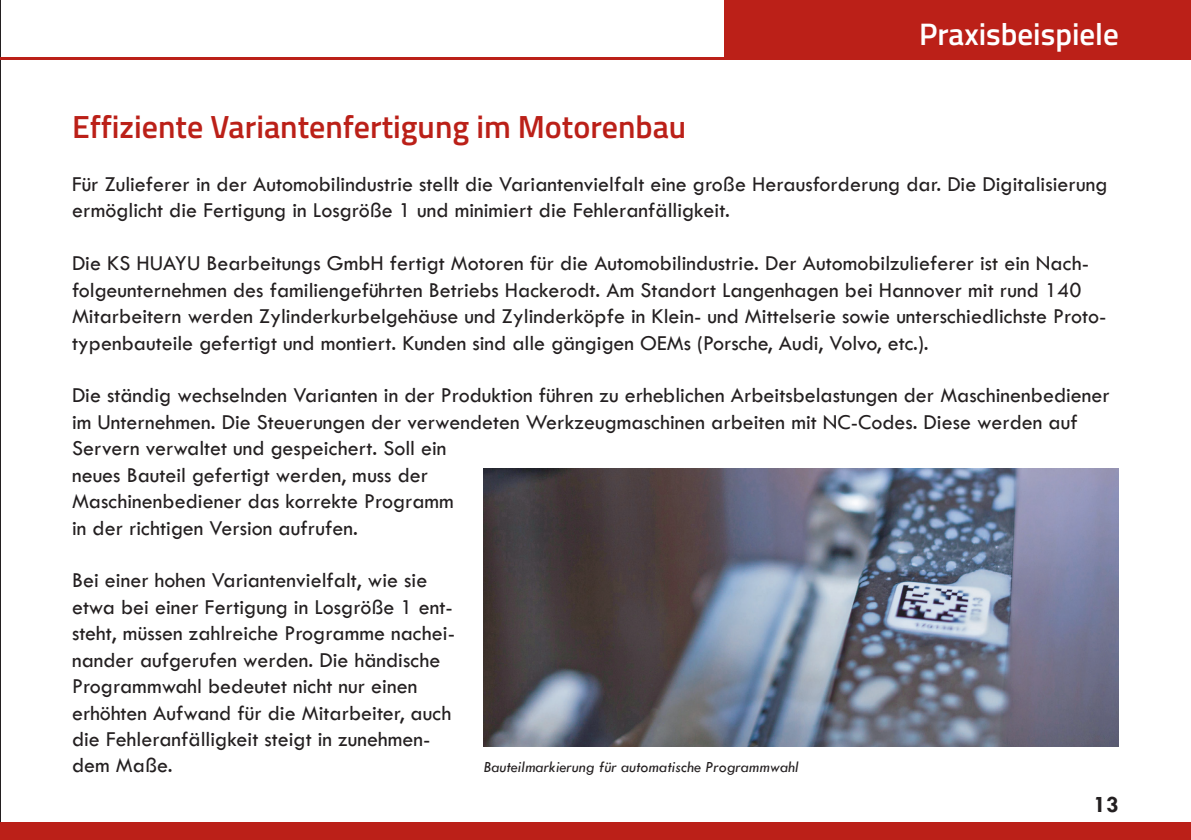
<style>
.page{position:relative;width:1191px;height:840px;background:#fff}
.page>*{position:absolute;margin:0;border:0;box-sizing:border-box;transform-origin:0 0}
.t1{font:600 32px "Titillium Web";color:#bb2018}
.t2{font:600 31px "Titillium Web";color:#fff}
.t3{font:700 24px "Tw Cen";color:#231f20}
.t4{font:22px/26.4px "Tw Cen";color:#231f20}
.t5{font:italic 16px "Tw Cen";color:#231f20}
</style>
<div class="page">
<hr style="left:0;top:0;width:1px;height:839px;background:#231f20">
<div style="left:724px;top:0;width:467px;height:58px;background:#bb2018"></div>
<div style="left:0;top:822px;width:1191px;height:17px;background:#bb2018"></div>
<img style="left:483px;top:468px;width:636px;height:277px">
<hr style="left:0;top:57px;width:1191px;height:3px;background:#bb2018">
<h1 class="t1" style="left:72px;top:103px;width:616px">Effiziente Variantenfertigung im Motorenbau</h1>
<h2 class="t2" style="left:919px;top:11px;width:201px">Praxisbeispiele</h2>
<p class="t4" style="left:72px;top:171px;width:1037px">Für Zulieferer in der Automobilindustrie stellt die Variantenvielfalt eine große Herausforderung dar. Die Digitalisierung ermöglicht die Fertigung in Losgröße 1 und minimiert die Fehleranfälligkeit.</p>
<p class="t4" style="left:72px;top:250px;width:1035px">Die KS HUAYU Bearbeitungs GmbH fertigt Motoren für die Automobilindustrie. Der Automobilzulieferer ist ein Nach&shy;folgeunternehmen des familiengeführten Betriebs Hackerodt. Am Standort Langenhagen bei Hannover mit rund 140<br>Mitarbeitern werden Zylinderkurbelgehäuse und Zylinderköpfe in Klein- und Mittelserie sowie unterschiedlichste Proto&shy;typenbauteile gefertigt und montiert. Kunden sind alle gängigen OEMs (Porsche, Audi, Volvo, etc.).</p>
<p class="t4" style="left:72px;top:382px;width:1039px">Die ständig wechselnden Varianten in der Produktion führen zu erheblichen Arbeitsbelastungen der Maschinenbediener im Unternehmen. Die Steuerungen der verwendeten Werkzeugmaschinen arbeiten mit NC-Codes. Diese werden auf Servern verwaltet und gespeichert. Soll ein<br>neues Bauteil gefertigt werden, muss der<br>Maschinenbediener das korrekte Programm<br>in der richtigen Version aufrufen.</p>
<p class="t4" style="left:72px;top:567px;width:384px">Bei einer hohen Variantenvielfalt, wie sie etwa bei einer Fertigung in Losgröße 1 ent&shy;steht, müssen zahlreiche Programme nachei&shy;nander aufgerufen werden. Die händische Programmwahl bedeutet nicht nur einen erhöhten Aufwand für die Mitarbeiter, auch die Fehleranfälligkeit steigt in zunehmen&shy;dem Maße.</p>
<p class="t5" style="left:483px;top:757px;width:316px">Bauteilmarkierung für automatische Programmwahl</p>
<p class="t3" style="left:1093px;top:789px;width:27px">13</p>
</div>
